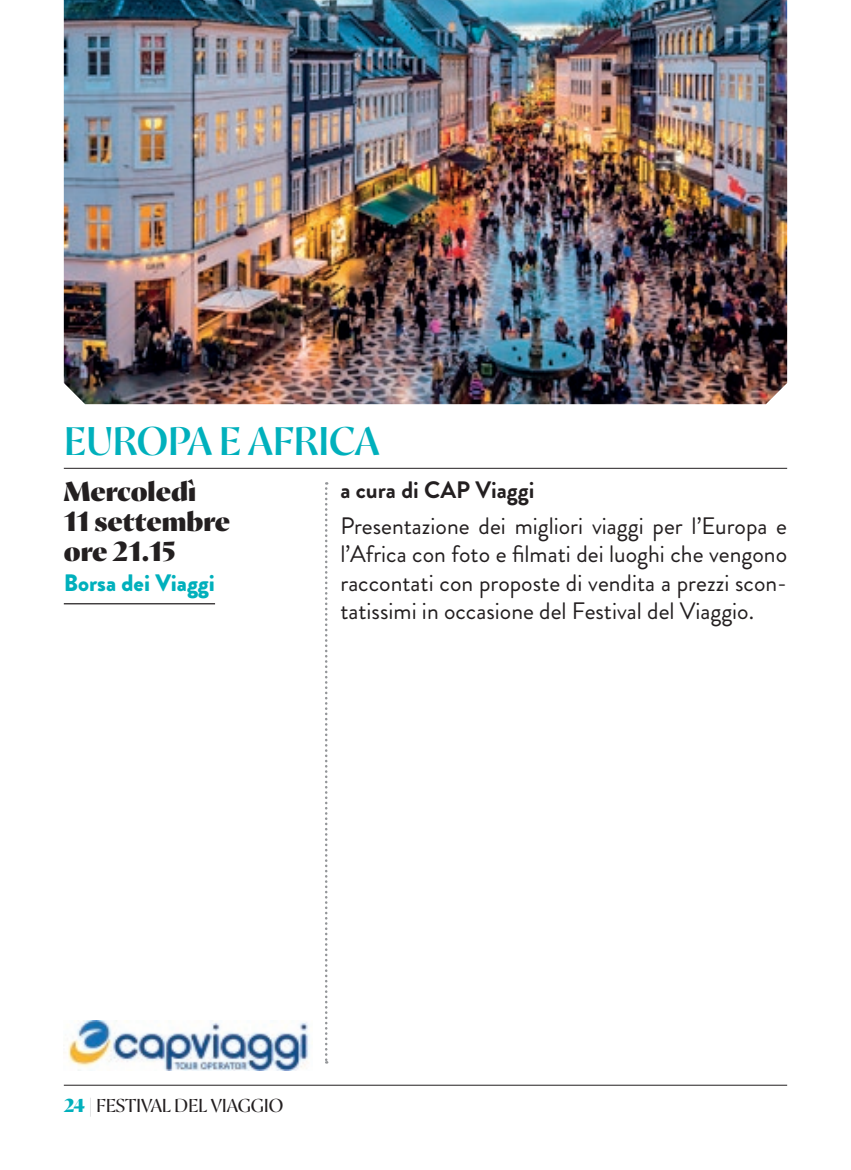
<style>
.page{position:relative;width:851px;height:1170px;background:#fff}
.page>*{position:absolute;margin:0;border:0;box-sizing:border-box;transform-origin:0 0}
.t1{font:600 40px "Proza Display";letter-spacing:-.01em;color:#00b0bc}
.t2{font:900 27.5px/30.2px "Proza Display";color:#231f20}
.t3{font:23.75px/28.5px "Brandon Grotesque";color:#231f20;text-align:justify}
.t4{font:700 23.75px "Brandon Grotesque";color:#231f20}
.t5{font:900 23.75px "Brandon Grotesque";letter-spacing:-.01em;color:#00b0bc}
.t6{font:18.75px "Proza Display";color:#231f20}
.s1{font-weight:900;color:#00b0bc}
.s2{color:#a8a9ad}
</style>
<div class="page">
<hr style="left:64px;top:1084px;width:723px;height:1px;background:#231f20">
<img style="left:64px;top:0;width:723px;height:404px">
<hr style="left:64px;top:603px;width:151px;height:1px;background:#231f20">
<hr style="left:64px;top:468px;width:723px;height:1px;background:#231f20">
<svg style="left:325px;top:482px;width:2px;height:581px"></svg>
<img style="left:68px;top:1020px;width:242px;height:50px">
<h1 class="t1" style="left:64px;top:418px;width:317px">EUROPA E AFRICA</h1>
<p class="t2" style="left:64px;top:476px;width:168px">Mercoledì<br>11 settembre ore 21.15</p>
<p class="t5" style="left:64px;top:565px;width:153px">Borsa dei Viaggi</p>
<p class="t4" style="left:340px;top:473px;width:195px">a cura di CAP Viaggi</p>
<p class="t3" style="left:340px;top:511px;width:448px">Presentazione dei migliori viaggi per l’Europa e l’Africa con foto e filmati dei luoghi che vengono raccontati con proposte di vendita a prezzi scon&shy;tatissimi in occasione del Festival del Viaggio.</p>
<p class="t6" style="left:64px;top:1094px;width:72px"><span class="s1">24</span> <span class="s2">|</span> FESTIVAL</p>
<p class="t6" style="left:174px;top:1094px;width:12px">DEL</p>
<p class="t6" style="left:211px;top:1094px;width:23px">VIAGGIO</p>
</div>
